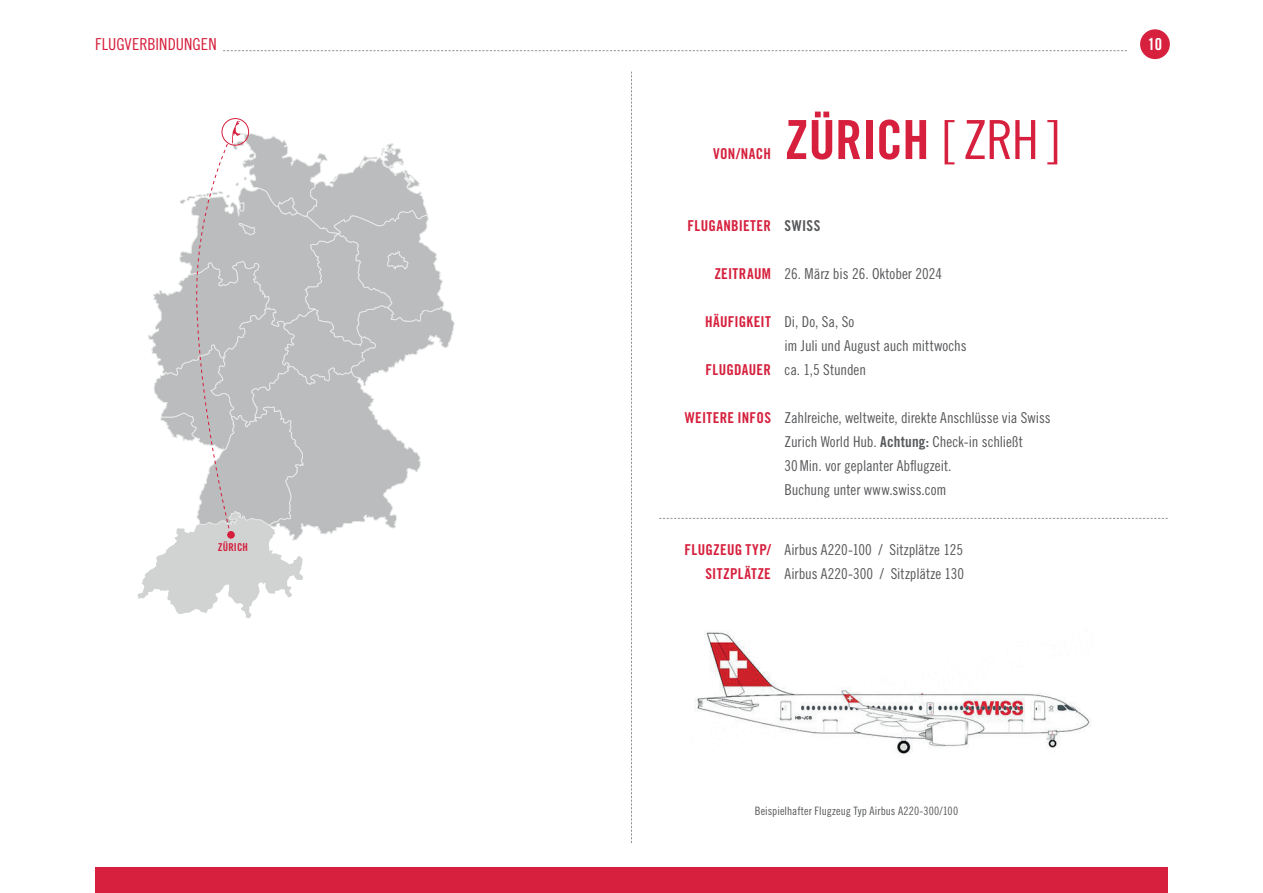
<style>
.page{position:relative;width:1263px;height:893px;background:#fff}
.page>*{position:absolute;margin:0;border:0;box-sizing:border-box;transform-origin:0 0}
.t1{font:54px "Trade Gothic LT Pro Bd Cn 20";letter-spacing:-.005em;color:#d6203d}
.t2{font:16.5px "Trade Gothic LT Pro Cn 18";letter-spacing:.005em;color:#d6203d}
.t3{font:16.5px "Trade Gothic LT Pro Bd Cn 20";color:#fff}
.t4{font:15px/24px "Trade Gothic LT Pro Cn 18";letter-spacing:-.005em;color:#57585a}
.t5{font:15px/24px "Trade Gothic LT Pro Bd Cn 20";letter-spacing:.02em;color:#d6203d;text-align:right}
.t6{font:15px "Trade Gothic LT Pro Bd Cn 20";letter-spacing:.03em;color:#57585a}
.t7{font:11.55px "Trade Gothic LT Pro Cn 18";letter-spacing:.005em;color:#57585a}
.t8{font:10.95px "Trade Gothic LT Bold Cond Twenty";letter-spacing:.01em;color:#d61f3d}
.s1{font-family:"Trade Gothic LT Pro Cn 18"}
.s2{font-family:"Trade Gothic LT Pro Bd Cn 20"}
</style>
<div class="page">
<div style="left:1140px;top:29px;width:30px;height:30px;background:#d6203d;border-radius:50%"></div>
<div style="left:95px;top:867px;width:1073px;height:26px;background:#d6203d"></div>
<img style="left:695px;top:632px;width:396px;height:122px">
<div style="left:222px;top:118px;width:27px;height:28px;border:1px solid #d61f3d;border-radius:50%"></div>
<svg style="left:137px;top:121px;width:318px;height:497px"></svg>
<svg style="left:223px;top:50px;width:904px;height:1px"></svg>
<svg style="left:659px;top:518px;width:509px;height:1px"></svg>
<svg style="left:631px;top:72px;width:1px;height:771px"></svg>
<p class="t2" style="left:95px;top:34px;width:123px">FLUGVERBINDUNGEN</p>
<p class="t8" style="left:218px;top:541px;width:32px">ZÜRICH</p>
<p class="t5" style="left:713px;top:142px;width:59px">VON/NACH</p>
<h1 class="t1" style="left:784px;top:107px;width:277px">ZÜRICH <span class="s1">[ ZRH]</span></h1>
<p class="t5" style="left:687px;top:214px;width:85px">FLUGANBIETER</p>
<p class="t5" style="left:714px;top:262px;width:58px">ZEITRAUM</p>
<p class="t5" style="left:705px;top:310px;width:67px">HÄUFIGKEIT</p>
<p class="t5" style="left:705px;top:358px;width:67px">FLUGDAUER</p>
<p class="t5" style="left:685px;top:406px;width:88px">WEITERE INFOS</p>
<p class="t6" style="left:784px;top:217px;width:37px">SWISS</p>
<p class="t4" style="left:784px;top:262px;width:159px">26. März bis 26. Oktober 2024</p>
<p class="t4" style="left:784px;top:310px;width:183px">Di, Do, Sa, So<br>im Juli und August auch mittwochs ca. 1,5 Stunden</p>
<p class="t4" style="left:784px;top:406px;width:268px">Zahlreiche, weltweite, direkte Anschlüsse via Swiss Zurich World Hub. <span class="s2">Achtung:</span> Check-in schließt 30Min. vor geplanter Abflugzeit.<br>Buchung unter www.swiss.com</p>
<p class="t5" style="left:685px;top:538px;width:88px">FLUGZEUG TYP/<br>SITZPLÄTZE</p>
<p class="t4" style="left:784px;top:538px;width:181px">Airbus A220-100 / Sitzplätze 125<br>Airbus A220-300 / Sitzplätze 130</p>
<p class="t7" style="left:755px;top:804px;width:205px">Beispielhafter Flugzeug Typ Airbus A220-300/100</p>
<p class="t3" style="left:1148px;top:34px;width:16px">10</p>
</div>
